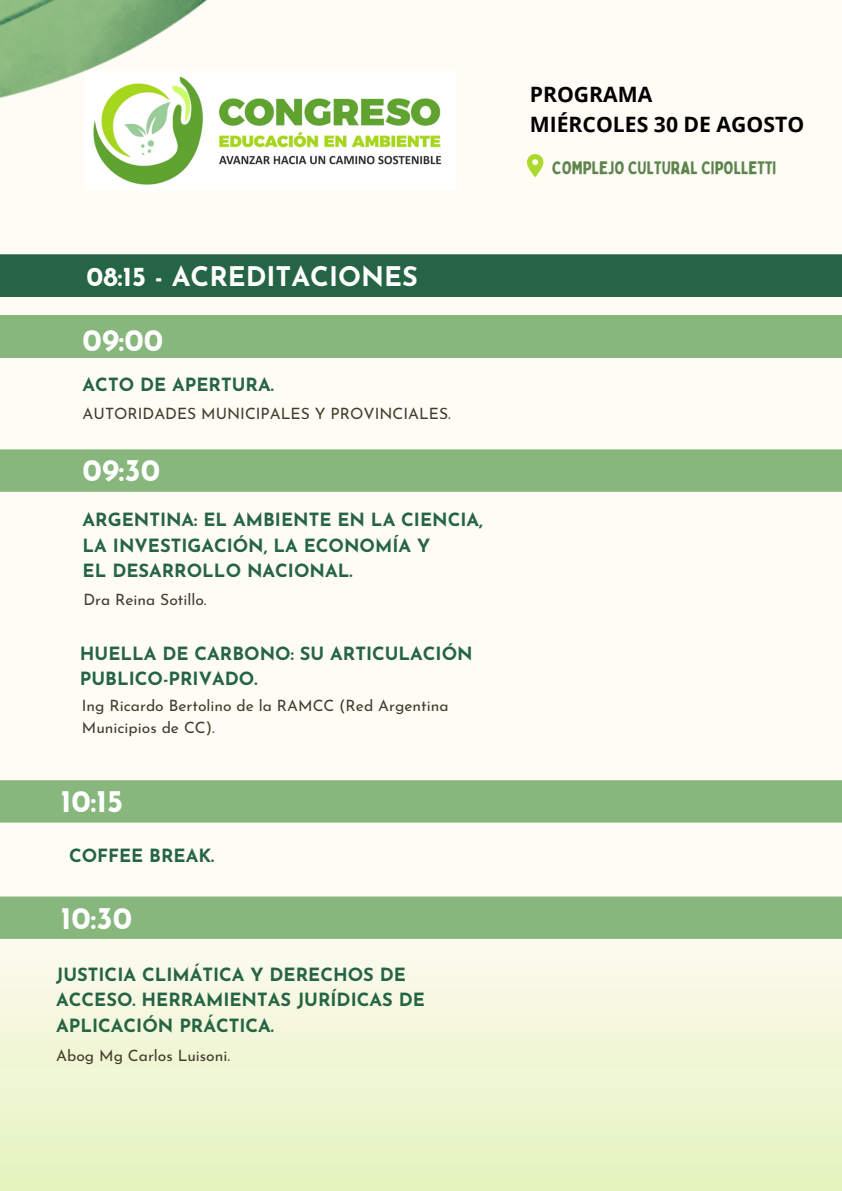
<style>
.page{position:relative;width:842px;height:1191px;background:#fff}
.page>*{position:absolute;margin:0;border:0;box-sizing:border-box;transform-origin:0 0}
.t1{font:700 31px "Josefin Sans";color:#fff}
.t2{font:700 27px "Josefin Sans";color:#fff}
.t3{font:700 21.2px "Open Sans";color:#000}
.t4{font:700 18.2px/25.4px "Josefin Sans";color:#256444}
.t5{font:17.9px "Bobby Jones";color:#5d844d}
.t6{font:15.6px/21.5px "Josefin Sans";color:#413e2e}
</style>
<div class="page">
<div style="left:0;top:0;width:842px;height:1190px;background:#fffcf6"></div>
<img style="left:367px;top:98px;width:75px;height:67px">
<img style="left:0;top:0;width:367px;height:185px">
<svg style="left:527px;top:154px;width:16px;height:23px"></svg>
<div style="left:0;top:315px;width:842px;height:43px;background:#87b77d"></div>
<div style="left:0;top:449px;width:842px;height:43px;background:#87b77d"></div>
<div style="left:0;top:780px;width:842px;height:42px;background:#87b77d"></div>
<div style="left:0;top:896px;width:842px;height:19px;background:#87b77d"></div>
<svg style="left:0;top:915px;width:842px;height:275px"></svg>
<div style="left:0;top:254px;width:842px;height:43px;background:#256444"></div>
<p class="t2" style="left:87px;top:266px;width:333px">08:15 - ACREDITACIONES</p>
<p class="t1" style="left:83px;top:327px;width:82px">09:00</p>
<p class="t4" style="left:83px;top:373px;width:193px">ACTO DE APERTURA.</p>
<p class="t6" style="left:83px;top:404px;width:370px">AUTORIDADES MUNICIPALES Y PROVINCIALES.</p>
<p class="t1" style="left:83px;top:458px;width:79px">09:30</p>
<p class="t4" style="left:83px;top:509px;width:402px">ARGENTINA: EL AMBIENTE EN LA CIENCIA,<br>LA INVESTIGACIÓN, LA ECONOMÍA Y</p>
<p class="t4" style="left:83px;top:559px;width:271px">EL DESARROLLO NACIONAL.</p>
<p class="t6" style="left:83px;top:590px;width:125px">Dra Reina Sotillo.</p>
<p class="t4" style="left:80px;top:642px;width:394px">HUELLA DE CARBONO: SU ARTICULACIÓN<br>PUBLICO-PRIVADO.</p>
<p class="t6" style="left:82px;top:696px;width:368px">Ing Ricardo Bertolino de la RAMCC (Red Argentina<br>Municipios de CC).</p>
<p class="t1" style="left:61px;top:788px;width:64px">10:15</p>
<p class="t4" style="left:69px;top:845px;width:147px">COFFEE BREAK.</p>
<p class="t1" style="left:61px;top:905px;width:73px">10:30</p>
<p class="t4" style="left:56px;top:963px;width:370px">JUSTICIA CLIMÁTICA Y DERECHOS DE<br>ACCESO. HERRAMIENTAS JURÍDICAS DE</p>
<p class="t4" style="left:56px;top:1014px;width:219px">APLICACIÓN PRÁCTICA.</p>
<p class="t6" style="left:56px;top:1046px;width:175px">Abog Mg Carlos Luisoni.</p>
<p class="t3" style="left:530px;top:80px;width:124px">PROGRAMA</p>
<p class="t3" style="left:530px;top:109px;width:276px">MIÉRCOLES 30 DE AGOSTO</p>
<p class="t5" style="left:552px;top:156px;width:225px">COMPLEJO CULTURAL CIPOLLETTI</p>
</div>
